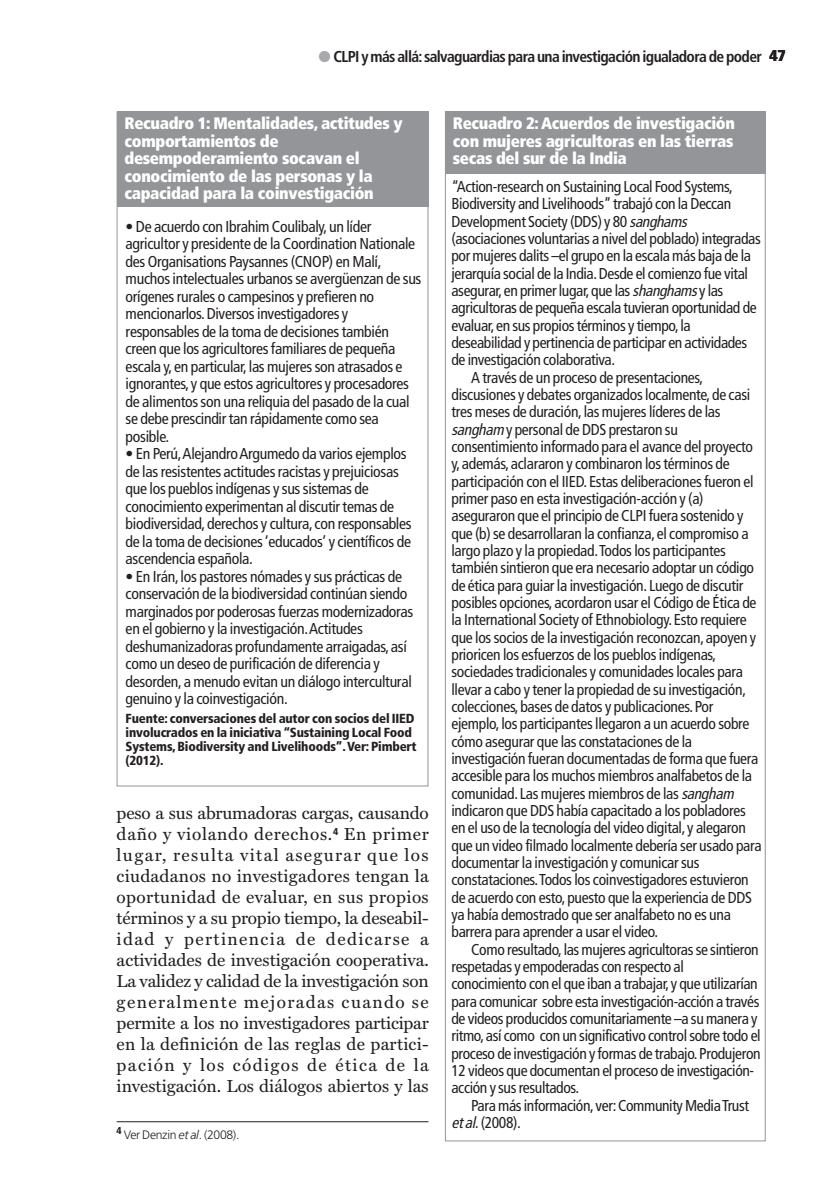
<style>
.page{position:relative;width:829px;height:1191px;background:#fff}
.page>*{position:absolute;margin:0;border:0;box-sizing:border-box;transform-origin:0 0}
.t1{font:17.5px/21px "Miller Text";color:#231f20;text-align:justify}
.t2{font:900 condensed 16.62px/17.5px "Frutiger LT Std";letter-spacing:-.02em;color:#fff}
.t3{font:condensed 15.75px/17.5px "Frutiger LT Std";letter-spacing:-.02em;color:#231f20}
.t4{font:700 condensed 15.75px "Frutiger LT Std";letter-spacing:-.04em;color:#231f20}
.t5{font:900 condensed 13.12px/14px "Frutiger LT Std";letter-spacing:-.015em;color:#231f20}
.t6{font:300 12.25px "Frutiger";letter-spacing:-.03em;color:#231f20}
.s1{color:#a8a9ad}
.s2{font-weight:900}
.s3{font-style:italic}
</style>
<div class="page">
<div style="left:117px;top:112px;width:311px;height:95px;background:#939598"></div>
<div style="left:445px;top:112px;width:320px;height:62px;background:#939598"></div>
<hr style="left:117px;top:1121px;width:311px;height:1px;background:#231f20">
<p class="t4" style="left:318px;top:50px;width:469px"><span class="s1">●</span> CLPI y más allá: salvaguardias para una investigación igualadora de poder <span class="s2">47</span></p>
<p class="t2" style="left:124px;top:116px;width:279px">Recuadro 1: Mentalidades, actitudes y comportamientos de desempoderamiento socavan el conocimiento de las personas y la capacidad para la coinvestigación</p>
<p class="t3" style="left:126px;top:219px;width:297px">• De acuerdo con Ibrahim Coulibaly, un líder agricultor y presidente de la Coordination Nationale des Organisations Paysannes (CNOP) en Malí, muchos intelectuales urbanos se avergüenzan de sus orígenes rurales o campesinos y prefieren no mencionarlos. Diversos investigadores y responsables de la toma de decisiones también creen que los agricultores familiares de pequeña escala y, en particular, las mujeres son atrasados e ignorantes, y que estos agricultores y procesadores de alimentos son una reliquia del pasado de la cual se debe prescindir tan rápidamente como sea posible.</p>
<p class="t3" style="left:126px;top:446px;width:287px">• En Perú, Alejandro Argumedo da varios ejemplos de las resistentes actitudes racistas y prejuiciosas que los pueblos indígenas y sus sistemas de conocimiento experimentan al discutir temas de biodiversidad, derechos y cultura, con responsables de la toma de decisiones ‘educados’ y científicos de ascendencia española.</p>
<p class="t3" style="left:126px;top:569px;width:289px">• En Irán, los pastores nómades y sus prácticas de conservación de la biodiversidad continúan siendo marginados por poderosas fuerzas modernizadoras en el gobierno y la investigación. Actitudes deshumanizadoras profundamente arraigadas, así como un deseo de purificación de diferencia y desorden, a menudo evitan un diálogo intercultural genuino y la coinvestigación.</p>
<p class="t5" style="left:126px;top:713px;width:292px">Fuente: conversaciones del autor con socios del IIED involucrados en la iniciativa “Sustaining Local Food Systems, Biodiversity and Livelihoods”. Ver: Pimbert (2012).</p>
<p class="t1" style="left:117px;top:804px;width:313px">peso a sus abrumadoras cargas, causando daño y violando derechos.<sup>4</sup> En primer lugar, resulta vital asegurar que los ciudadanos no investigadores tengan la oportunidad de evaluar, en sus propios términos y a su propio tiempo, la deseabil&shy;idad y pertinencia de dedicarse a actividades de investigación cooperativa.<br>La validez y calidad de la investigación son generalmente mejoradas cuando se permite a los no investigadores participar en la definición de las reglas de partici&shy;pación y los códigos de ética de la investigación. Los diálogos abiertos y las</p>
<p class="t6" style="left:117px;top:1129px;width:124px"><sup>4</sup> Ver Denzin <span class="s3">et al</span>. (2008).</p>
<p class="t2" style="left:453px;top:116px;width:283px;text-align:justify">Recuadro 2: Acuerdos de investigación con mujeres agricultoras en las tierras secas del sur de la India</p>
<p class="t3" style="left:451px;top:179px;width:283px">“Action-research on Sustaining Local Food Systems,</p>
<p class="t3" style="left:451px;top:196px;width:281px">Biodiversity and Livelihoods” trabajó con la Deccan</p>
<p class="t3" style="left:451px;top:214px;width:240px">Development Society (DDS) y 80 <span class="s3">sanghams</span></p>
<p class="t3" style="left:451px;top:231px;width:311px">(asociaciones voluntarias a nivel del poblado) integradas</p>
<p class="t3" style="left:451px;top:248px;width:301px">por mujeres dalits –el grupo en la escala más baja de la</p>
<p class="t3" style="left:451px;top:266px;width:298px">jerarquía social de la India. Desde el comienzo fue vital</p>
<p class="t3" style="left:451px;top:283px;width:273px">asegurar, en primer lugar, que las <span class="s3">shanghams</span>y las</p>
<p class="t3" style="left:451px;top:300px;width:307px">agricultoras de pequeña escala tuvieran oportunidad de</p>
<p class="t3" style="left:451px;top:318px;width:241px">evaluar, en sus propios términos y tiempo, la</p>
<p class="t3" style="left:451px;top:335px;width:297px">deseabilidad y pertinencia de participar en actividades</p>
<p class="t3" style="left:451px;top:352px;width:165px">de investigación colaborativa.</p>
<p class="t3" style="left:471px;top:370px;width:233px">A través de un proceso de presentaciones,</p>
<p class="t3" style="left:451px;top:387px;width:300px">discusiones y debates organizados localmente, de casi</p>
<p class="t3" style="left:451px;top:404px;width:270px">tres meses de duración, las mujeres líderes de las</p>
<p class="t3" style="left:451px;top:422px;width:228px"><span class="s3">sangham</span>y personal de DDS prestaron su</p>
<p class="t3" style="left:451px;top:439px;width:303px">consentimiento informado para el avance del proyecto</p>
<p class="t3" style="left:451px;top:456px;width:279px">y, además, aclararon y combinaron los términos de</p>
<p class="t3" style="left:451px;top:474px;width:303px">participación con el IIED. Estas deliberaciones fueron el</p>
<p class="t3" style="left:451px;top:491px;width:253px">primer paso en esta investigación-acción y (a)</p>
<p class="t3" style="left:451px;top:508px;width:293px">aseguraron que el principio de CLPI fuera sostenido y</p>
<p class="t3" style="left:451px;top:526px;width:299px">que (b) se desarrollaran la confianza, el compromiso a</p>
<p class="t3" style="left:451px;top:543px;width:276px">largo plazo y la propiedad. Todos los participantes</p>
<p class="t3" style="left:451px;top:560px;width:304px">también sintieron que era necesario adoptar un código</p>
<p class="t3" style="left:451px;top:578px;width:293px">de ética para guiar la investigación. Luego de discutir</p>
<p class="t3" style="left:451px;top:595px;width:306px">posibles opciones, acordaron usar el Código de Ética de</p>
<p class="t3" style="left:451px;top:612px;width:297px">la International Society of Ethnobiology. Esto requiere</p>
<p class="t3" style="left:451px;top:630px;width:306px">que los socios de la investigación reconozcan, apoyen y</p>
<p class="t3" style="left:451px;top:647px;width:266px">prioricen los esfuerzos de los pueblos indígenas,</p>
<p class="t3" style="left:451px;top:664px;width:293px">sociedades tradicionales y comunidades locales para</p>
<p class="t3" style="left:451px;top:682px;width:296px">llevar a cabo y tener la propiedad de su investigación,</p>
<p class="t3" style="left:451px;top:699px;width:263px">colecciones, bases de datos y publicaciones. Por</p>
<p class="t3" style="left:451px;top:716px;width:299px">ejemplo, los participantes llegaron a un acuerdo sobre</p>
<p class="t3" style="left:451px;top:733px;width:242px">cómo asegurar que las constataciones de la</p>
<p class="t3" style="left:451px;top:751px;width:308px">investigación fueran documentadas de forma que fuera</p>
<p class="t3" style="left:451px;top:768px;width:302px">accesible para los muchos miembros analfabetos de la</p>
<p class="t3" style="left:451px;top:785px;width:287px">comunidad. Las mujeres miembros de las <span class="s3">sangham</span></p>
<p class="t3" style="left:451px;top:803px;width:296px">indicaron que DDS había capacitado a los pobladores</p>
<p class="t3" style="left:451px;top:820px;width:296px">en el uso de la tecnología del video digital, y alegaron</p>
<p class="t3" style="left:451px;top:837px;width:312px">que un video filmado localmente debería ser usado para</p>
<p class="t3" style="left:451px;top:855px;width:249px">documentar la investigación y comunicar sus</p>
<p class="t3" style="left:451px;top:872px;width:299px">constataciones. Todos los coinvestigadores estuvieron</p>
<p class="t3" style="left:451px;top:889px;width:302px">de acuerdo con esto, puesto que la experiencia de DDS</p>
<p class="t3" style="left:451px;top:907px;width:281px">ya había demostrado que ser analfabeto no es una</p>
<p class="t3" style="left:451px;top:924px;width:208px">barrera para aprender a usar el video.</p>
<p class="t3" style="left:471px;top:941px;width:289px">Como resultado, las mujeres agricultoras se sintieron</p>
<p class="t3" style="left:451px;top:959px;width:234px">respetadas y empoderadas con respecto al</p>
<p class="t3" style="left:451px;top:976px;width:308px">conocimiento con el que iban a trabajar, y que utilizarían</p>
<p class="t3" style="left:451px;top:993px;width:309px">para comunicar sobre esta investigación-acción a través</p>
<p class="t3" style="left:451px;top:1011px;width:307px">de videos producidos comunitariamente –a su manera y</p>
<p class="t3" style="left:451px;top:1028px;width:311px">ritmo, así como con un significativo control sobre todo el</p>
<p class="t3" style="left:451px;top:1045px;width:310px">proceso de investigación y formas de trabajo. Produjeron</p>
<p class="t3" style="left:451px;top:1063px;width:304px">12 videos que documentan el proceso de investigación-</p>
<p class="t3" style="left:451px;top:1080px;width:129px">acción y sus resultados.</p>
<p class="t3" style="left:471px;top:1097px;width:279px">Para más información, ver: Community Media Trust</p>
<p class="t3" style="left:451px;top:1115px;width:71px"><span class="s3">etal.</span>(2008).</p>
</div>
